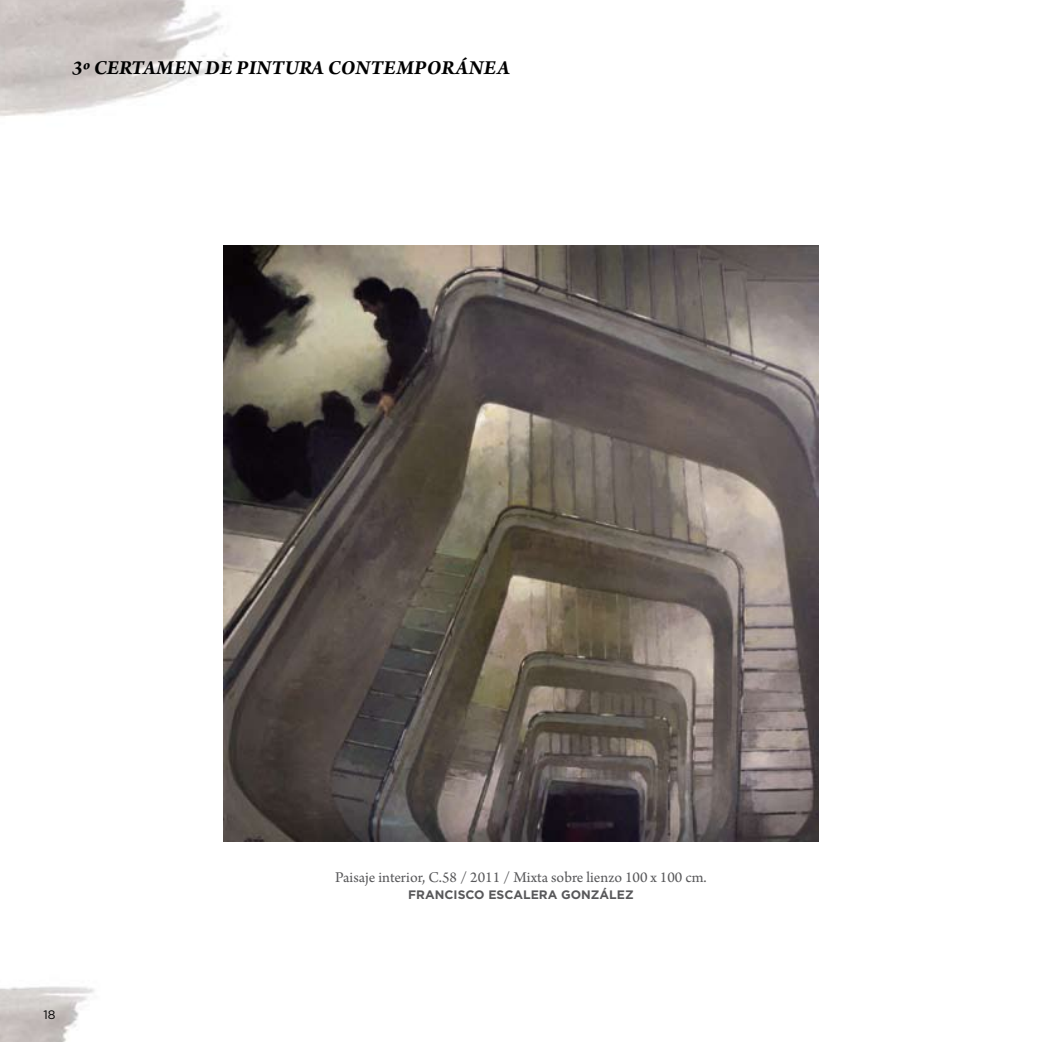
<style>
.page{position:relative;width:1042px;height:1042px;background:#fff}
.page>*{position:absolute;margin:0;border:0;box-sizing:border-box;transform-origin:0 0}
.t1{font:italic 700 21px "Arno Pro";letter-spacing:.005em;color:#000}
.t2{font:15.75px "Arno Pro";color:#58585a}
.t3{font:700 12.25px "Gotham";color:#58585a}
.t4{font:12.25px "Gotham";color:#000}
</style>
<div class="page">
<img style="left:0;top:0;width:229px;height:116px">
<img style="left:0;top:986px;width:95px;height:56px">
<img style="left:223px;top:246px;width:596px;height:595px">
<h1 class="t1" style="left:72px;top:55px;width:191px">3º CERTAMEN DE PINTURA</h1>
<h1 class="t1" style="left:328px;top:55px;width:28px">CONTEMPORÁNEA</h1>
<p class="t4" style="left:44px;top:1007px;width:14px">18</p>
<p class="t2" style="left:335px;top:868px;width:373px">Paisaje interior, C.58 / 2011 / Mixta sobre lienzo 100 x 100 cm.</p>
<p class="t3" style="left:408px;top:887px;width:225px">FRANCISCO ESCALERA GONZÁLEZ</p>
</div>
